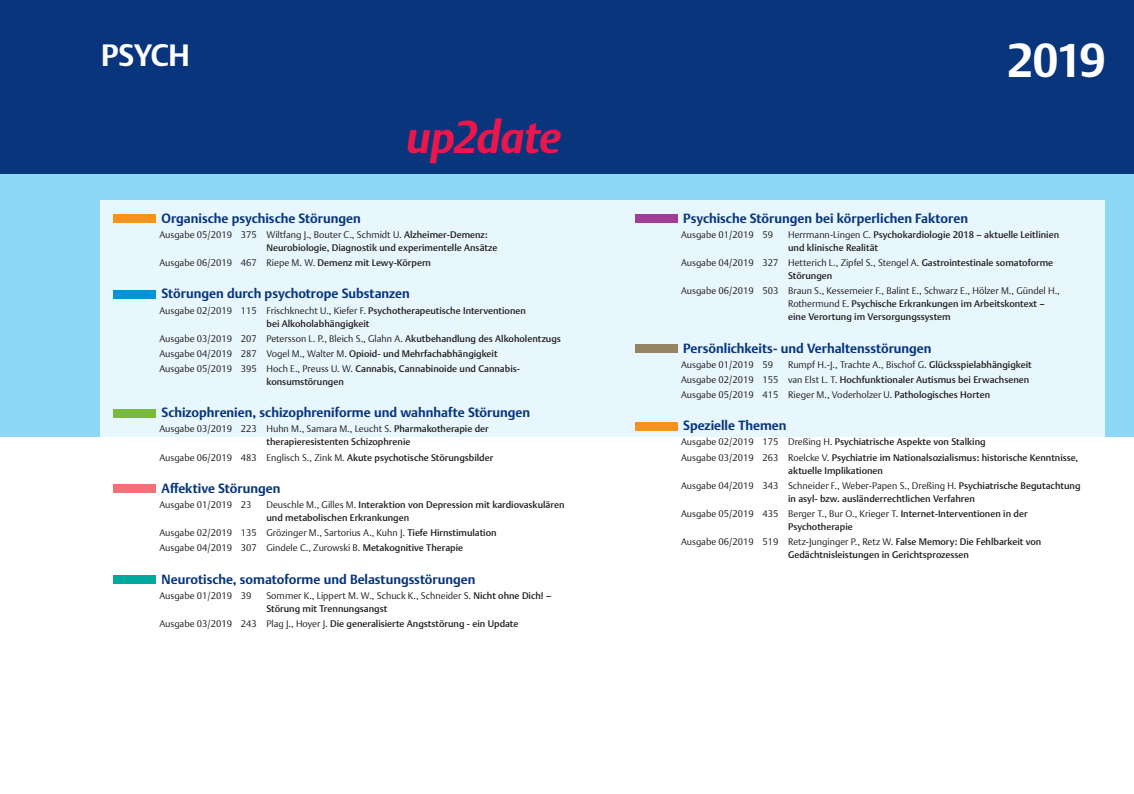
<style>
.page{position:relative;width:1134px;height:794px;background:#fff}
.page>*{position:absolute;margin:0;border:0;box-sizing:border-box;transform-origin:0 0}
.t1{font:700 46px "Thieme Argo 2011";color:#fff}
.t2{font:italic 700 44.3px "Thieme Argo 2011";letter-spacing:-.02em;color:#ed164b}
.t3{font:700 30px "Thieme Argo 2011";letter-spacing:-.005em;color:#fff}
.t4{font:700 13px "Thieme Argo 2011";color:#08357c}
.t5{font:300 9.5px/15.1px "Thieme Argo 2011";color:#231f20}
.t6{font:500 9.5px/13px "Thieme Argo 2011";color:#231f20}
.s1{font-weight:300}
.s2{font-weight:500}
</style>
<div class="page">
<div style="left:0;top:0;width:1134px;height:175px;background:#08357c"></div>
<div style="left:0;top:174px;width:1134px;height:262px;background:#8dd7f7"></div>
<div style="left:101px;top:200px;width:1004px;height:565px;background:linear-gradient(to right,#f5fcfe,#f5fcfe)"></div>
<div style="left:113px;top:214px;width:43px;height:9px;background:#f7931d"></div>
<div style="left:113px;top:290px;width:43px;height:8px;background:#0095d9"></div>
<div style="left:113px;top:409px;width:43px;height:8px;background:#79ba3e"></div>
<div style="left:113px;top:484px;width:43px;height:9px;background:#f17079"></div>
<div style="left:113px;top:575px;width:43px;height:8px;background:#00a99d"></div>
<div style="left:635px;top:214px;width:42px;height:9px;background:#a13d96"></div>
<div style="left:635px;top:344px;width:42px;height:9px;background:#948461"></div>
<div style="left:635px;top:422px;width:42px;height:8px;background:#f7931d"></div>
<h3 class="t3" style="left:101px;top:35px;width:90px">PSYCH</h3>
<h1 class="t1" style="left:1007px;top:29px;width:100px">2019</h1>
<h2 class="t2" style="left:406px;top:107px;width:157px">up2date</h2>
<h3 class="t4" style="left:162px;top:209px;width:201px">Organische psychische Störungen</h3>
<p class="t6" style="left:266px;top:228px;width:232px;text-indent:-107px"><span class="s1">Ausgabe 05/2019 375 Wiltfang J., Bouter C., Schmidt U.</span> Alzheimer-Demenz:<br>Neurobiologie, Diagnostik und experimentelle Ansätze</p>
<p class="t5" style="left:159px;top:255px;width:273px">Ausgabe 06/2019 467 Riepe M. W. <span class="s2">Demenz mit Lewy-Körpern</span></p>
<h3 class="t4" style="left:162px;top:285px;width:250px">Störungen durch psychotrope Substanzen</h3>
<p class="t6" style="left:266px;top:303px;width:261px;text-indent:-107px"><span class="s1">Ausgabe 02/2019 115 Frischknecht U., Kiefer F.</span> Psychotherapeutische Interventionen bei Alkoholabhängigkeit</p>
<p class="t5" style="left:159px;top:330px;width:403px">Ausgabe 03/2019 207 Petersson L. P., Bleich S., Glahn A. <span class="s2">Akutbehandlung des Alkoholentzugs<br></span>Ausgabe 04/2019 287 Vogel M., Walter M. <span class="s2">Opioid- und Mehrfachabhängigkeit<br></span>Ausgabe 05/2019 395 Hoch E., Preuss U. W. <span class="s2">Cannabis, Cannabinoide und Cannabis-</span></p>
<p class="t6" style="left:266px;top:375px;width:79px">konsumstörungen</p>
<h3 class="t4" style="left:162px;top:404px;width:370px">Schizophrenien, schizophreniforme und wahnhafte Störungen</h3>
<p class="t6" style="left:266px;top:422px;width:224px;text-indent:-107px"><span class="s1">Ausgabe 03/2019 223 Huhn M., Samara M., Leucht S.</span> Pharmakotherapie der therapieresistenten Schizophrenie</p>
<p class="t5" style="left:159px;top:449px;width:335px">Ausgabe 06/2019 483 Englisch S., Zink M. <span class="s2">Akute psychotische Störungsbilder</span></p>
<h3 class="t4" style="left:162px;top:479px;width:120px">Affektive Störungen</h3>
<p class="t5" style="left:159px;top:497px;width:94px">Ausgabe 01/2019 23</p>
<p class="t6" style="left:266px;top:498px;width:300px"><span class="s1">Deuschle M., Gilles M.</span> Interaktion von Depression mit kardiovaskulären und metabolischen Erkrankungen</p>
<p class="t5" style="left:159px;top:525px;width:339px">Ausgabe 02/2019 135 Grözinger M., Sartorius A., Kuhn J. <span class="s2">Tiefe Hirnstimulation<br></span>Ausgabe 04/2019 307 Gindele C., Zurowski B. <span class="s2">Metakognitive Therapie</span></p>
<h3 class="t4" style="left:162px;top:570px;width:315px">Neurotische, somatoforme und Belastungsstörungen</h3>
<p class="t5" style="left:159px;top:587px;width:94px">Ausgabe 01/2019 39</p>
<p class="t5" style="left:266px;top:588px;width:286px;line-height:13px">Sommer K., Lippert M. W., Schuck K., Schneider S. <span class="s2">Nicht ohne Dich! –<br>Störung mit Trennungsangst</span></p>
<p class="t6" style="left:159px;top:617px;width:360px"><span class="s1">Ausgabe 03/2019 243 Plag J., Hoyer J.</span> Die generalisierte Angststörung - ein Update</p>
<h3 class="t4" style="left:683px;top:209px;width:286px">Psychische Störungen bei körperlichen Faktoren</h3>
<p class="t5" style="left:681px;top:227px;width:94px">Ausgabe 01/2019 59</p>
<p class="t6" style="left:788px;top:228px;width:272px"><span class="s1">Herrmann-Lingen C.</span> Psychokardiologie 2018 – aktuelle Leitlinien und klinische Realität</p>
<p class="t5" style="left:788px;top:256px;width:267px;line-height:13px;text-indent:-107px">Ausgabe 04/2019 327 Hetterich L., Zipfel S., Stengel A. <span class="s2">Gastrointestinale somatoforme<br>Störungen</span></p>
<p class="t5" style="left:788px;top:284px;width:273px;line-height:13px;text-indent:-107px">Ausgabe 06/2019 503 Braun S., Kessemeier F., Balint E., Schwarz E., Hölzer M., Gündel H.,<br>Rothermund E. <span class="s2">Psychische Erkrankungen im Arbeitskontext – eine Verortung im Versorgungssystem</span></p>
<h3 class="t4" style="left:683px;top:339px;width:250px">Persönlichkeits- und Verhaltensstörungen</h3>
<p class="t5" style="left:681px;top:357px;width:94px">Ausgabe 01/2019 59</p>
<p class="t5" style="left:681px;top:357px;width:352px;text-indent:107px">Rumpf H.-J., Trachte A., Bischof G. <span class="s2">Glücksspielabhängigkeit<br></span>Ausgabe 02/2019 155 van Elst L. T. <span class="s2">Hochfunktionaler Autismus bei Erwachsenen<br></span>Ausgabe 05/2019 415 Rieger M., Voderholzer U. <span class="s2">Pathologisches Horten</span></p>
<h3 class="t4" style="left:683px;top:417px;width:105px">Spezielle Themen</h3>
<p class="t6" style="left:681px;top:434px;width:399px;line-height:15.1px"><span class="s1">Ausgabe 02/2019 175 Dreßing H.</span> Psychiatrische Aspekte von Stalking<br><span class="s1">Ausgabe 03/2019 263 Roelcke V.</span> Psychiatrie im Nationalsozialismus: historische Kenntnisse,</p>
<p class="t5" style="left:681px;top:462px;width:401px;text-indent:107px"><span class="s2">aktuelle Implikationen<br></span>Ausgabe 04/2019 343 Schneider F., Weber-Papen S., Dreßing H. <span class="s2">Psychiatrische Begutachtung</span></p>
<p class="t6" style="left:681px;top:490px;width:348px;line-height:15.1px;text-indent:107px">in asyl- bzw. ausländerrechtlichen Verfahren<br><span class="s1">Ausgabe 05/2019 435 Berger T., Bur O., Krieger T.</span> Internet-Interventionen in der</p>
<p class="t6" style="left:681px;top:519px;width:362px;line-height:15.1px;text-indent:107px">Psychotherapie<br><span class="s1">Ausgabe 06/2019 519 Retz-Junginger P., Retz W.</span> False Memory: Die Fehlbarkeit von</p>
<p class="t6" style="left:788px;top:548px;width:182px">Gedächtnisleistungen in Gerichtsprozessen</p>
</div>
